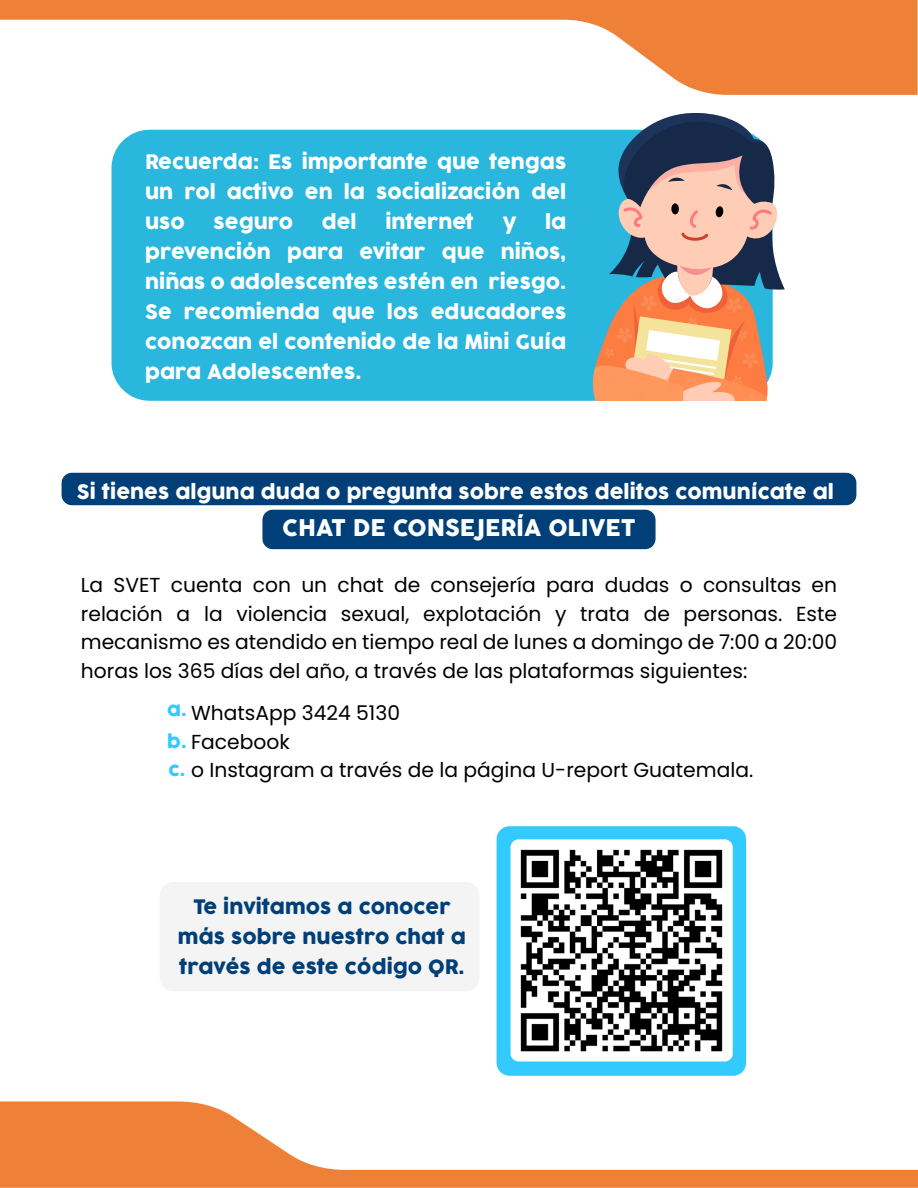
<style>
.page{position:relative;width:918px;height:1188px;background:#fff}
.page>*{position:absolute;margin:0;border:0;box-sizing:border-box;transform-origin:0 0}
.t1{font:22.5px "Cocogoose";color:#fff}
.t2{font:20.25px/28.5px "Poppins";color:#000;text-align:justify}
.t3{font:19.5px/30px "Cocogoose";color:#fff;text-align:justify}
.t4{font:19.5px/30px "Cocogoose";color:#003f77;text-align:center}
.t5{font:18px/31.5px "Cocogoose";color:#33caff}
</style>
<div class="page">
<svg style="left:0;top:0;width:918px;height:95px"></svg>
<div style="left:112px;top:130px;width:661px;height:271px;background:#2ab7dd;border-radius:38px"></div>
<svg style="left:588px;top:113px;width:197px;height:288px"></svg>
<svg style="left:0;top:1101px;width:918px;height:87px"></svg>
<div style="left:62px;top:473px;width:794px;height:32px;background:#003f77;border-radius:10px"></div>
<div style="left:262px;top:510px;width:394px;height:39px;background:#003f77;border-radius:10px"></div>
<div style="left:160px;top:882px;width:319px;height:109px;background:#f4f4f4;border-radius:14px"></div>
<div style="left:497px;top:826px;width:249px;height:250px;background:#33caff;border-radius:13px"></div>
<img style="left:511px;top:839px;width:222px;height:223px">
<p class="t3" style="left:145px;top:148px;width:423px">Recuerda: Es importante que tengas un rol activo en la socialización del uso</p>
<p class="t3" style="left:214px;top:208px;width:81px">seguro</p>
<p class="t3" style="left:322px;top:208px;width:36px">del</p>
<p class="t3" style="left:385px;top:208px;width:90px">internet</p>
<p class="t3" style="left:503px;top:208px;width:15px">y</p>
<p class="t3" style="left:145px;top:208px;width:423px;text-indent:400px">la prevención para evitar que niños, niñas o adolescentes estén en riesgo.<br>Se recomienda que los educadores conozcan el contenido de la Mini Guía para Adolescentes.</p>
<p class="t3" style="left:77px;top:477px;width:758px">Si tienes alguna duda o pregunta sobre estos delitos comunícate al</p>
<p class="t1" style="left:282px;top:513px;width:355px">CHAT DE CONSEJERÍA OLIVET</p>
<p class="t2" style="left:81px;top:571px;width:758px">La SVET cuenta con un chat de consejería para dudas o consultas en relación a la violencia sexual, explotación y trata de personas. Este mecanismo es atendido en tiempo real de lunes a domingo de 7:00 a 20:00 horas los 365 días del año, a través de las plataformas siguientes:</p>
<p class="t2" style="left:191px;top:699px;width:564px;text-align:left">WhatsApp 3424 5130<br>Facebook<br>o Instagram a través de la página U-report Guatemala.</p>
<p class="t5" style="left:167px;top:695px;width:21px">a. b.</p>
<p class="t5" style="left:169px;top:755px;width:18px">c.</p>
<p class="t4" style="left:178px;top:893px;width:290px">Te invitamos a conocer más sobre nuestro chat a través de este código QR.</p>
</div>
